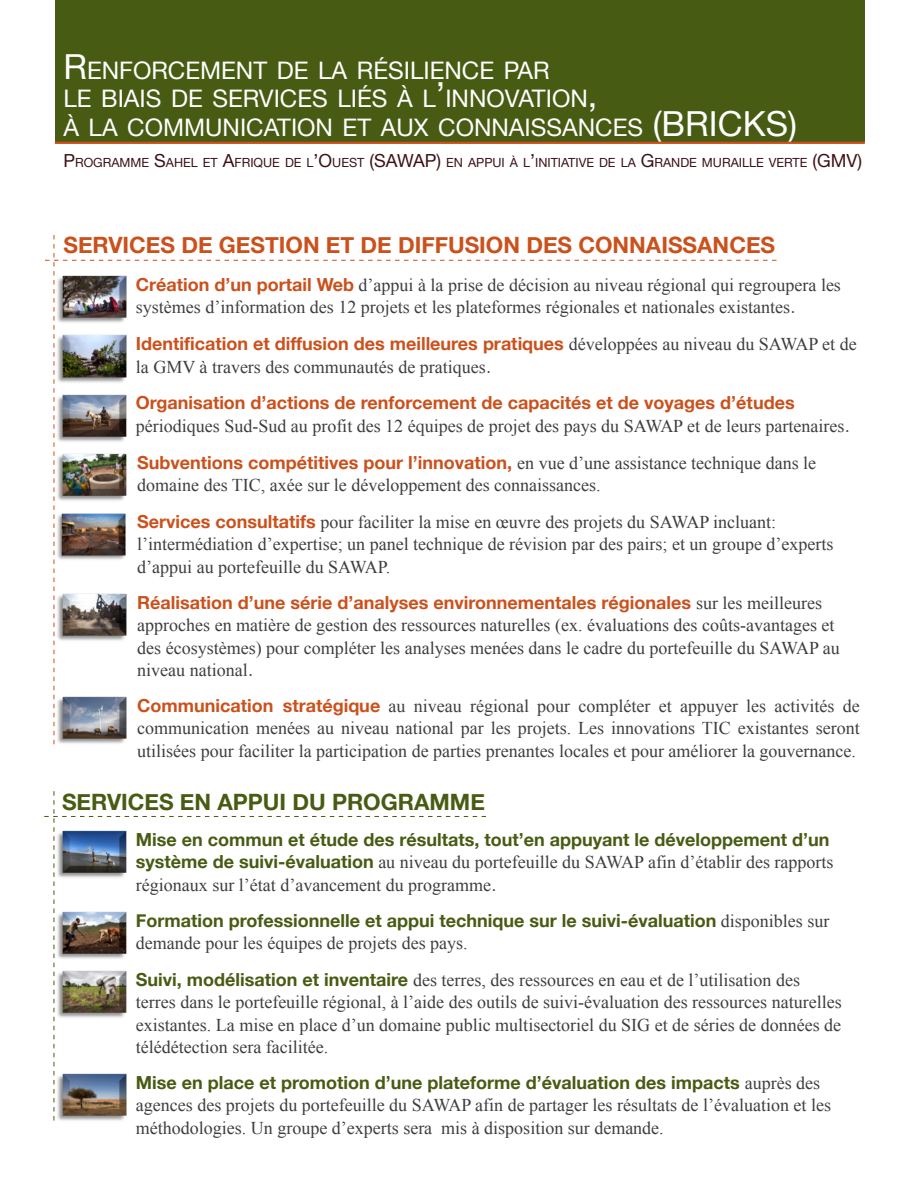
<style>
.page{position:relative;width:918px;height:1188px;background:#fff}
.page>*{position:absolute;margin:0;border:0;box-sizing:border-box;transform-origin:0 0}
.Heading{font:34.5px "Helvetica Neue";color:#fff}
.Heading-2{font:24.15px "Helvetica Neue";color:#fff}
.INTRO_Head{font:700 22.5px "Helvetica Neue";color:#cb511c}
.INTRO_Head-2{font:700 22.5px "Helvetica Neue";color:#485b12}
.Paragraph_Text{font:18px/22.5px "Times New Roman";color:#3e3e3f}
.Paragraph_Text-2{font:700 18px/22.5px "Helvetica Neue";color:#485b12}
.INTRO_Text{font:18px "Helvetica Neue";color:#3b1117}
.INTRO_Text-2{font:12.6px "Helvetica Neue";color:#3b1117}
.s1{font-size:34.5px}
.s2{font-size:18px}
.s3{font-family:"Helvetica Neue";font-weight:700;color:#cb511c}
.s4{font-family:"Times"}
.s5{font-family:"Helvetica Neue";font-weight:700;color:#485b12}
.s6{font-family:"Times New Roman";font-weight:400;color:#3e3e3f}
</style>
<div class="page">
<svg style="left:45px;top:235px;width:732px;height:509px"></svg>
<svg style="left:44px;top:791px;width:442px;height:330px"></svg>
<svg style="left:129px;top:510px;width:648px;height:81px"></svg>
<div style="left:55px;top:0;width:810px;height:142px;background:#485b12"></div>
<hr style="left:55px;top:142px;width:810px;height:2px;background:#cb511c">
<p class="Heading-2" style="left:63px;top:56px;width:488px"><span class="s1">R</span>ENFORCEMENT DE LA RÉSILIENCE PAR</p>
<p class="Heading-2" style="left:63px;top:84px;width:535px">LE BIAIS DE SERVICES LIÉS À L<span class="s1">’</span>INNOVATION<span class="s1">,</span></p>
<p class="Heading-2" style="left:63px;top:113px;width:619px">À LA COMMUNICATION ET AUX CONNAISSANCES <span class="s1">(BRIC</span></p>
<p class="Heading" style="left:743px;top:103px;width:56px">KS)</p>
<p class="INTRO_Text-2" style="left:63px;top:155px;width:769px"><span class="s2">P</span>ROGRAMME <span class="s2">S</span>AHEL ET <span class="s2">A</span>FRIQUE DE L<span class="s2">’O</span>UEST <span class="s2">(SAWAP)</span> EN APPUI À L<span class="s2">’</span>INITIATIVE DE LA <span class="s2">G</span>RANDE MURAILLE VERTE <span class="s2">(GMV</span></p>
<p class="INTRO_Text" style="left:858px;top:150px;width:6px">)</p>
<p class="INTRO_Head" style="left:63px;top:231px;width:713px">SERVICES DE GESTION ET DE DIFFUSION DES CONNAISSANCES</p>
<p class="Paragraph_Text" style="left:136px;top:273px;width:707px"><span class="s3">Création d’un portail Web</span> d’appui à la prise de décision au niveau régional qui regroupera les systèmes d’information des 12 projets et les plateformes régionales et nationales existantes<span class="s4">.</span></p>
<p class="Paragraph_Text" style="left:136px;top:333px;width:722px"><span class="s3">Identification et diffusion des meilleures pratiques</span> développées au niveau du SAWAP et de la GMV à travers des communautés de pratiques<span class="s4">.</span></p>
<p class="Paragraph_Text" style="left:136px;top:392px;width:715px"><span class="s3">Organisation d’actions de renforcement de capacités et de voyages d’études </span>périodiques Sud-Sud au profit des 12 équipes de projet des pays du SAWAP et de leurs partenaires<span class="s4">.</span></p>
<p class="Paragraph_Text" style="left:137px;top:451px;width:680px"><span class="s3">Subventions compétitives pour l’innovation,</span> en vue d’une assistance technique dans le domaine des TIC, axée sur le développement des connaissances.</p>
<p class="Paragraph_Text" style="left:137px;top:510px;width:698px"><span class="s3">Services consultatifs</span> pour faciliter la mise en œuvre des projets du SAWAP incluant: l’intermédiation d’expertise; un panel technique de révision par des pairs; et un groupe d’experts d’appui au portefeuille du SAWAP.</p>
<p class="Paragraph_Text" style="left:137px;top:591px;width:704px"><span class="s3">Réalisation d’une série d’analyses environnementales régionales</span> sur les meilleures approches en matière de gestion des ressources naturelles (ex. évaluations des coûts-avantages et des écosystèmes) pour compléter les analyses menées dans le cadre du portefeuille du SAWAP au niveau national<span class="s4">.</span></p>
<p class="Paragraph_Text" style="left:137px;top:694px;width:724px;text-align:justify"><span class="s3">Communication stratégique</span> au niveau régional pour compléter et appuyer les activités de communication menées au niveau national par les projets. Les innovations TIC existantes seront utilisées pour faciliter la participation de parties prenantes locales et pour améliorer la gouvernance.</p>
<p class="INTRO_Head-2" style="left:62px;top:788px;width:424px">SERVICES EN APPUI DU PROGRAMME</p>
<p class="Paragraph_Text" style="left:136px;top:828px;width:699px"><span class="s5">Mise en commun et étude des résultats, tout’en appuyant le développement d’un système de suivi-évaluation</span> au niveau du portefeuille du SAWAP afin d’établir des rapports régionaux sur l’état d’avancement du programme<span class="s4">.</span></p>
<p class="Paragraph_Text-2" style="left:136px;top:909px;width:695px">Formation professionnelle et appui technique sur le suivi-évaluation <span class="s6">disponibles sur demande pour les équipes de projets des pays.</span></p>
<p class="Paragraph_Text" style="left:136px;top:968px;width:707px"><span class="s5">Suivi, modélisation et inventaire</span> des terres, des ressources en eau et de l’utilisation des terres dans le portefeuille régional, à l’aide des outils de suivi-évaluation des ressources naturelles existantes. La mise en place d’un domaine public multisectoriel du SIG et de séries de données de télédétection sera facilitée.</p>
<p class="Paragraph_Text" style="left:136px;top:1071px;width:697px"><span class="s5">Mise en place et promotion d’une plateforme d’évaluation des impacts</span> auprès des agences des projets du portefeuille du SAWAP afin de partager les résultats de l’évaluation et les méthodologies. Un groupe d’experts sera mis à disposition sur demande.</p>
</div>
